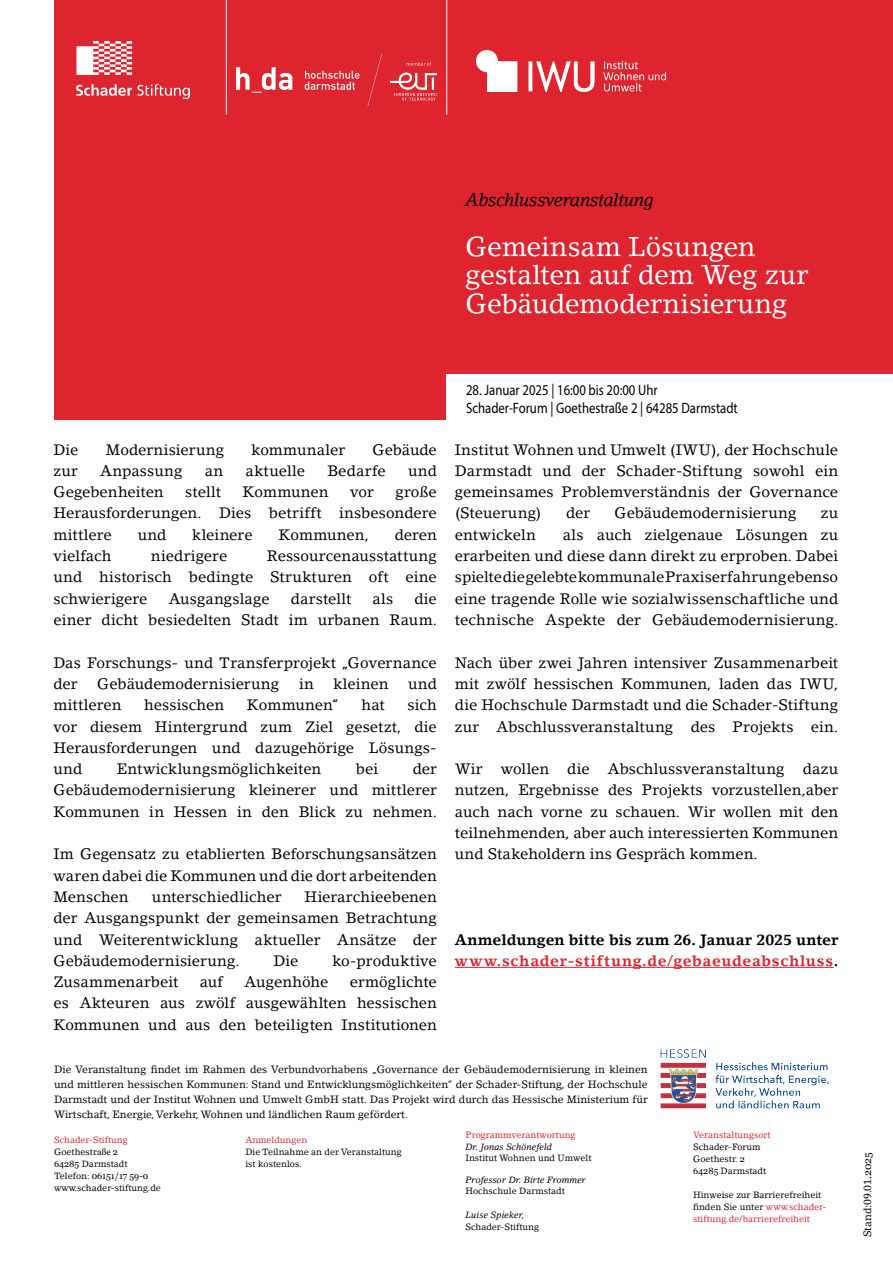
<style>
.page{position:relative;width:893px;height:1263px;background:#fff}
.page>*{position:absolute;margin:0;border:0;box-sizing:border-box;transform-origin:0 0}
.t1{font:27px/28.5px "Lino Letter Std";letter-spacing:-.01em;color:#fff}
.t2{font:italic 18px "Lino Letter Std";letter-spacing:-.03em;color:#000001}
.t3{font:15px/21.3px "Lino Letter Std";color:#000001;text-align:justify}
.t4{font:700 15px/21.3px "Lino Letter Std";letter-spacing:.035em;color:#000001}
.t5{font:15px/18px "Myriad Pro";color:#000001;scale:.85 1}
.t6{font:15px "Lino Letter Std";letter-spacing:.025em;color:#000001}
.t7{font:10.5px/15px "Lino Letter Std";color:#000001;text-align:justify}
.t8{font:9px/12px "Lino Letter Std";color:#000001}
.t9{font:italic 9px "Lino Letter Std";color:#000001}
.t10{font:9px "Lino Letter Std";color:#de242f}
.t11{font:9px "Georgia";color:#000001}
.s1{color:#de242f}
.s2{font-family:"Georgia"}
.s3{font-family:"Lino Letter Std"}
</style>
<div class="page">
<div style="left:54px;top:0;width:839px;height:420px;background:#de242f"></div>
<img style="left:476px;top:50px;width:190px;height:41px">
<img style="left:76px;top:41px;width:114px;height:57px">
<hr style="left:226px;top:0;width:1px;height:115px;background:#fff">
<hr style="left:446px;top:0;width:1px;height:115px;background:#fff">
<img style="left:237px;top:54px;width:200px;height:52px">
<img style="left:660px;top:1049px;width:169px;height:60px">
<hr style="left:455px;top:967px;width:379px;height:1px;background:#de242f">
<div style="left:446px;top:374px;width:447px;height:47px;background:#fff"></div>
<p class="t2" style="left:466px;top:189px;width:190px">Abschlussveranstaltung</p>
<h1 class="t1" style="left:466px;top:232px;width:344px">Gemeinsam Lösungen gestalten auf dem Weg zur<br>Gebäudemodernisierung</h1>
<p class="t3" style="left:54px;top:439px;width:27px">Die</p>
<p class="t3" style="left:106px;top:439px;width:120px">Modernisierung</p>
<p class="t3" style="left:252px;top:439px;width:95px">kommunaler</p>
<p class="t3" style="left:372px;top:439px;width:66px">Gebäude</p>
<p class="t3" style="left:54px;top:460px;width:26px">zur</p>
<p class="t3" style="left:100px;top:460px;width:84px">Anpassung</p>
<p class="t3" style="left:205px;top:460px;width:20px">an</p>
<p class="t6" style="left:246px;top:461px;width:61px">aktuelle</p>
<p class="t3" style="left:327px;top:460px;width:60px">Bedarfe</p>
<p class="t3" style="left:408px;top:460px;width:30px">und</p>
<p class="t3" style="left:54px;top:481px;width:112px">Gegebenheiten</p>
<p class="t3" style="left:185px;top:481px;width:37px">stellt</p>
<p class="t3" style="left:243px;top:481px;width:87px">Kommunen</p>
<p class="t3" style="left:350px;top:481px;width:25px">vor</p>
<p class="t3" style="left:54px;top:481px;width:385px;text-indent:342px">große Herausforderungen. Dies betrifft insbesondere mittlere</p>
<p class="t3" style="left:138px;top:524px;width:30px">und</p>
<p class="t3" style="left:192px;top:524px;width:62px">kleinere</p>
<p class="t3" style="left:279px;top:524px;width:92px">Kommunen,</p>
<p class="t3" style="left:395px;top:524px;width:44px">deren</p>
<p class="t3" style="left:54px;top:545px;width:60px">vielfach</p>
<p class="t3" style="left:151px;top:545px;width:78px">niedrigere</p>
<p class="t3" style="left:54px;top:545px;width:385px;text-indent:213px">Ressourcenausstattung und historisch bedingte Strukturen oft eine schwierigere</p>
<p class="t3" style="left:169px;top:588px;width:102px">Ausgangslage</p>
<p class="t3" style="left:291px;top:588px;width:62px">darstellt</p>
<p class="t3" style="left:372px;top:588px;width:22px">als</p>
<p class="t3" style="left:54px;top:588px;width:385px;text-align:right">die<br>einer dicht besiedelten Stadt im urbanen Raum.</p>
<p class="t3" style="left:54px;top:652px;width:385px">Das Forschungs- und Transferprojekt „Governance der</p>
<p class="t3" style="left:97px;top:673px;width:183px">Gebäudemodernisierung</p>
<p class="t3" style="left:299px;top:673px;width:16px">in</p>
<p class="t3" style="left:333px;top:673px;width:56px">kleinen</p>
<p class="t3" style="left:408px;top:673px;width:30px">und</p>
<p class="t3" style="left:54px;top:694px;width:70px">mittleren</p>
<p class="t3" style="left:144px;top:694px;width:81px">hessischen</p>
<p class="t3" style="left:247px;top:694px;width:93px">Kommunen“</p>
<p class="t3" style="left:361px;top:694px;width:25px">hat</p>
<p class="t3" style="left:54px;top:694px;width:385px;text-indent:354px">sich vor diesem Hintergrund zum Ziel gesetzt, die Herausforderungen und dazugehörige Lösungs&shy;und</p>
<p class="t3" style="left:117px;top:758px;width:206px">Entwicklungsmöglichkeiten</p>
<p class="t3" style="left:356px;top:758px;width:24px">bei</p>
<p class="t3" style="left:54px;top:758px;width:385px;text-indent:359px">der Gebäudemodernisierung kleinerer und mittlerer Kommunen in Hessen in den Blick zu nehmen.</p>
<p class="t3" style="left:54px;top:843px;width:385px">Im Gegensatz zu etablierten Beforschungsansätzen waren dabei die Kommunen und die dort arbeitenden Menschen</p>
<p class="t3" style="left:54px;top:886px;width:385px;text-indent:251px">Hierarchieebenen der Ausgangspunkt der gemeinsamen Betrachtung und Weiterentwicklung aktueller Ansätze der Gebäudemodernisierung.</p>
<p class="t3" style="left:152px;top:886px;width:131px">unterschiedlicher</p>
<p class="t3" style="left:273px;top:950px;width:27px">Die</p>
<p class="t3" style="left:332px;top:950px;width:106px">ko-produktive</p>
<p class="t3" style="left:54px;top:971px;width:126px">Zusammenarbeit</p>
<p class="t3" style="left:200px;top:971px;width:25px">auf</p>
<p class="t3" style="left:245px;top:971px;width:85px">Augenhöhe</p>
<p class="t3" style="left:54px;top:971px;width:385px;text-indent:296px">ermöglichte es Akteuren aus zwölf ausgewählten hessischen Kommunen und aus den beteiligten Institutionen</p>
<p class="t5" style="left:466px;top:381px;width:321px">28. Januar 2025 | 16:00 bis 20:00 Uhr<br>Schader-Forum | Goethestraße 2 | 64285 Darmstadt</p>
<p class="t3" style="left:455px;top:439px;width:385px">Institut Wohnen und Umwelt (IWU), der Hochschule Darmstadt und der Schader-Stiftung sowohl ein gemeinsames Problemverständnis der Governance (Steuerung)</p>
<p class="t3" style="left:566px;top:502px;width:26px">der</p>
<p class="t3" style="left:614px;top:502px;width:183px">Gebäudemodernisierung</p>
<p class="t3" style="left:821px;top:502px;width:19px">zu</p>
<p class="t3" style="left:455px;top:524px;width:385px;text-indent:108px">als auch zielgenaue Lösungen zu erarbeiten und diese dann direkt zu erproben. Dabei spielte die gelebte kommunale Praxiserfahrung ebenso eine tragende Rolle wie sozialwissenschaftliche und technische Aspekte der Gebäudemodernisierung.</p>
<p class="t3" style="left:455px;top:652px;width:385px">Nach über zwei Jahren intensiver Zusammenarbeit mit zwölf hessischen Kommunen, laden das IWU, die Hochschule Darmstadt und die Schader-Stiftung zur Abschlussveranstaltung des Projekts ein.</p>
<p class="t3" style="left:455px;top:758px;width:385px">Wir wollen die Abschlussveranstaltung dazu nutzen, Ergebnisse des Projekts vorzustellen,aber auch nach vorne zu schauen. Wir wollen mit den teilnehmenden, aber auch interessierten Kommunen und Stakeholdern ins Gespräch kommen.</p>
<p class="t3" style="left:455px;top:524px;width:83px">entwickeln</p>
<p class="t4" style="left:455px;top:928px;width:385px">Anmeldungen bitte bis zum 26. Januar 2025 unter <span class="s1">www.schader-stiftung.de/gebaeudeabschluss</span>.</p>
<p class="t7" style="left:54px;top:1061px;width:595px">Die Veranstaltung findet im Rahmen des Verbundvorhabens „Governance der Gebäudemodernisierung in kleinen und mittleren hessischen Kommunen: Stand und Entwicklungsmöglichkeiten“ der Schader-Stiftung, der Hochschule Darmstadt und der Institut Wohnen und Umwelt GmbH statt. Das Projekt wird durch das Hessische Ministerium für Wirtschaft, Energie, Verkehr, Wohnen und ländlichen Raum gefördert.</p>
<p class="t10" style="left:245px;top:1134px;width:63px">Anmeldungen</p>
<p class="t8" style="left:245px;top:1146px;width:158px">Die Teilnahme an der Veranstaltung ist kostenlos.</p>
<p class="t10" style="left:465px;top:1129px;width:112px">Programmverantwortung</p>
<p class="t9" style="left:465px;top:1141px;width:88px">Dr. Jonas Schönefeld</p>
<p class="t8" style="left:465px;top:1151px;width:128px">Institut Wohnen und Umwelt</p>
<p class="t9" style="left:465px;top:1175px;width:122px">Professor Dr. Birte Frommer</p>
<p class="t8" style="left:465px;top:1185px;width:101px">Hochschule Darmstadt</p>
<p class="t9" style="left:465px;top:1209px;width:61px">Luise Spieker,</p>
<p class="t8" style="left:465px;top:1221px;width:75px">Schader-Stiftung</p>
<p class="t8" style="left:54px;top:1134px;width:75px"><span class="s1">Schader-Stiftung<br></span>Goethestr<span class="s2">aße 2<br>64285</span> Darmstadt</p>
<p class="t11" style="left:54px;top:1170px;width:96px"><span class="s3">Telefon:</span> 06151/17 59-0</p>
<p class="t8" style="left:54px;top:1182px;width:108px">www.schader-stiftung.de</p>
<p class="t10" style="left:693px;top:1129px;width:79px">Veranstaltungsort</p>
<p class="t8" style="left:693px;top:1140px;width:75px">Schader-Forum<br>Goethestr. <span class="s2">2<br>64285</span> Darmstadt</p>
<p class="t8" style="left:693px;top:1188px;width:135px">Hinweise zur Barrierefreiheit finden Sie unter <span class="s1">www.schader&shy;stiftung.de/barrierefreiheit</span></p>
<p class="t7" style="left:860px;top:1237px;width:87px;rotate:-90deg">Stand:09.01<span class="s2">.2025</span></p>
</div>
